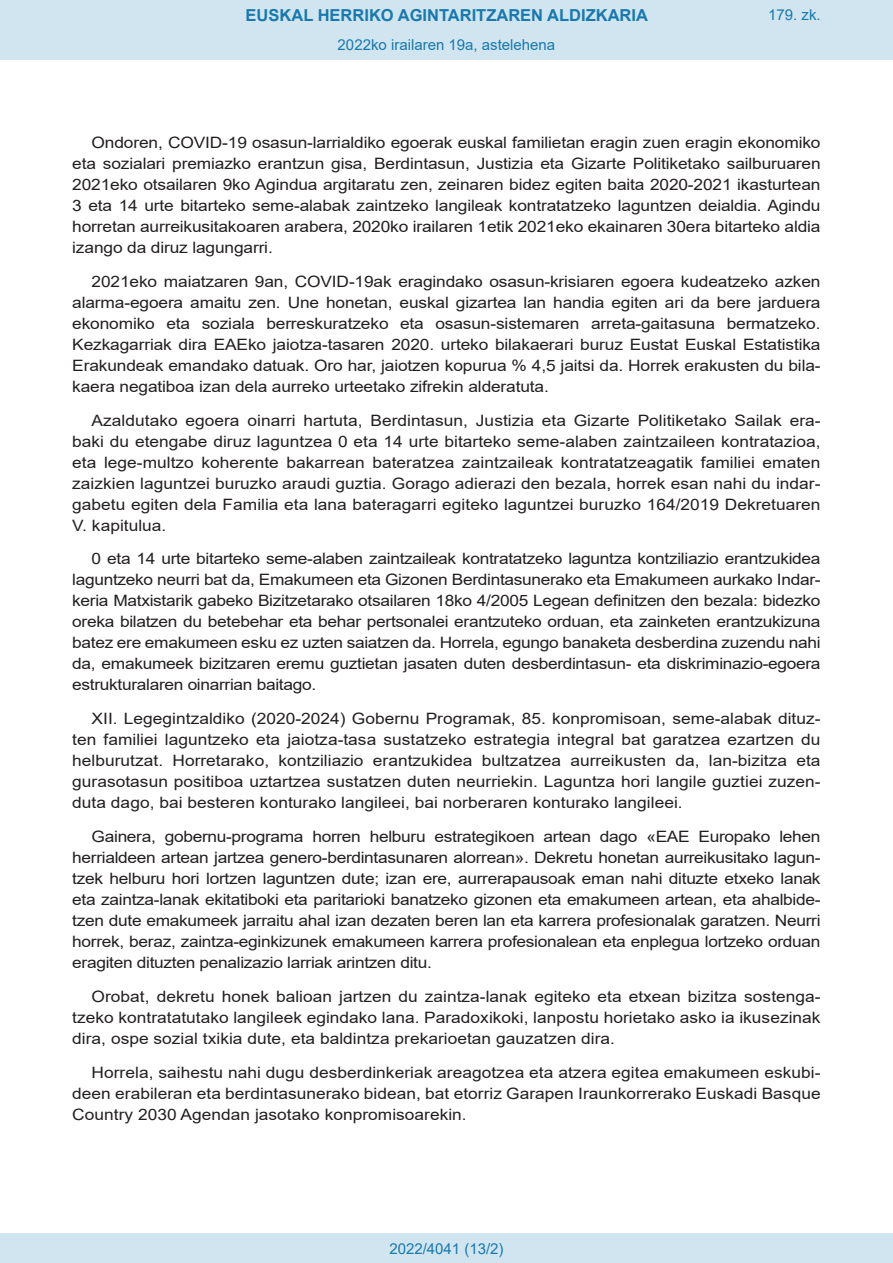
<style>
.page{position:relative;width:893px;height:1263px;background:#fff}
.page>*{position:absolute;margin:0;border:0;box-sizing:border-box;transform-origin:0 0}
.t1{font:700 16.5px "Arial";color:#1879ad}
.BOPVDetalle{font:15.6px/21px "Arial";letter-spacing:-.005em;color:#231f20;text-align:justify;scale:1.11 1}
.Paginacion_Centro{font:15px "Arial";color:#1879ad}
</style>
<div class="page">
<div style="left:0;top:0;width:893px;height:60px;background:#d0e5f0"></div>
<div style="left:0;top:1233px;width:893px;height:30px;background:#d0e5f0"></div>
<p class="t1" style="left:246px;top:3px;width:404px">EUSKAL HERRIKO AGINTARITZAREN ALDIZKARIA</p>
<p class="Paginacion_Centro" style="left:338px;top:35px;width:219px">2022ko irailaren 19a, astelehena</p>
<p class="Paginacion_Centro" style="left:768px;top:5px;width:54px">179. zk.</p>
<p class="BOPVDetalle" style="left:72px;top:132px;width:676px;text-indent:19px">Ondoren, COVID-19 osasun-larrialdiko egoerak euskal familietan eragin zuen eragin ekonomiko eta sozialari premiazko erantzun gisa, Berdintasun, Justizia eta Gizarte Politiketako sailburuaren 2021eko otsailaren 9ko Agindua argitaratu zen, zeinaren bidez egiten baita 2020-2021 ikasturtean 3 eta 14 urte bitarteko seme-alabak zaintzeko langileak kontratatzeko laguntzen deialdia. Agindu horretan aurreikusitakoaren arabera, 2020ko irailaren 1etik 2021eko ekainaren 30era bitarteko aldia izango da diruz lagungarri.</p>
<p class="BOPVDetalle" style="left:72px;top:271px;width:676px;text-indent:19px">2021eko maiatzaren 9an, COVID-19ak eragindako osasun-krisiaren egoera kudeatzeko azken alarma-egoera amaitu zen. Une honetan, euskal gizartea lan handia egiten ari da bere jarduera ekonomiko eta soziala berreskuratzeko eta osasun-sistemaren arreta-gaitasuna bermatzeko.<br>Kezkagarriak dira EAEko jaiotza-tasaren 2020. urteko bilakaerari buruz Eustat Euskal Estatistika Erakundeak emandako datuak. Oro har, jaiotzen kopurua % 4,5 jaitsi da. Horrek erakusten du bila&shy;kaera negatiboa izan dela aurreko urteetako zifrekin alderatuta.</p>
<p class="BOPVDetalle" style="left:72px;top:410px;width:676px;text-indent:19px">Azaldutako egoera oinarri hartuta, Berdintasun, Justizia eta Gizarte Politiketako Sailak era&shy;baki du etengabe diruz laguntzea 0 eta 14 urte bitarteko seme-alaben zaintzaileen kontratazioa, eta lege-multzo koherente bakarrean bateratzea zaintzaileak kontratatzeagatik familiei ematen zaizkien laguntzei buruzko araudi guztia. Gorago adierazi den bezala, horrek esan nahi du indar&shy;gabetu egiten dela Familia eta lana bateragarri egiteko laguntzei buruzko 164/2019 Dekretuaren V. kapitulua.</p>
<p class="BOPVDetalle" style="left:72px;top:548px;width:676px;text-indent:19px">0 eta 14 urte bitarteko seme-alaben zaintzaileak kontratatzeko laguntza kontziliazio erantzukidea laguntzeko neurri bat da, Emakumeen eta Gizonen Berdintasunerako eta Emakumeen aurkako Indar&shy;keria Matxistarik gabeko Bizitzetarako otsailaren 18ko 4/2005 Legean definitzen den bezala: bidezko oreka bilatzen du betebehar eta behar pertsonalei erantzuteko orduan, eta zainketen erantzukizuna batez ere emakumeen esku ez uzten saiatzen da. Horrela, egungo banaketa desberdina zuzendu nahi da, emakumeek bizitzaren eremu guztietan jasaten duten desberdintasun- eta diskriminazio-egoera estrukturalaren oinarrian baitago.</p>
<p class="BOPVDetalle" style="left:72px;top:708px;width:676px;text-indent:19px">XII. Legegintzaldiko (2020-2024) Gobernu Programak, 85. konpromisoan, seme-alabak dituz&shy;ten familiei laguntzeko eta jaiotza-tasa sustatzeko estrategia integral bat garatzea ezartzen du helburutzat. Horretarako, kontziliazio erantzukidea bultzatzea aurreikusten da, lan-bizitza eta gurasotasun positiboa uztartzea sustatzen duten neurriekin. Laguntza hori langile guztiei zuzen&shy;duta dago, bai besteren konturako langileei, bai norberaren konturako langileei.</p>
<p class="BOPVDetalle" style="left:72px;top:826px;width:676px;text-indent:19px">Gainera, gobernu-programa horren helburu estrategikoen artean dago «EAE Europako lehen herrialdeen artean jartzea genero-berdintasunaren alorrean». Dekretu honetan aurreikusitako lagun&shy;tzek helburu hori lortzen laguntzen dute; izan ere, aurrerapausoak eman nahi dituzte etxeko lanak eta zaintza-lanak ekitatiboki eta paritarioki banatzeko gizonen eta emakumeen artean, eta ahalbide&shy;tzen dute emakumeek jarraitu ahal izan dezaten beren lan eta karrera profesionalak garatzen. Neurri horrek, beraz, zaintza-eginkizunek emakumeen karrera profesionalean eta enplegua lortzeko orduan eragiten dituzten penalizazio larriak arintzen ditu.</p>
<p class="BOPVDetalle" style="left:72px;top:986px;width:676px;text-indent:19px">Orobat, dekretu honek balioan jartzen du zaintza-lanak egiteko eta etxean bizitza sostenga&shy;tzeko kontratatutako langileek egindako lana. Paradoxikoki, lanpostu horietako asko ia ikusezinak dira, ospe sozial txikia dute, eta baldintza prekarioetan gauzatzen dira.</p>
<p class="BOPVDetalle" style="left:72px;top:1061px;width:676px;text-indent:19px">Horrela, saihestu nahi dugu desberdinkeriak areagotzea eta atzera egitea emakumeen eskubi&shy;deen erabileran eta berdintasunerako bidean, bat etorriz Garapen Iraunkorrerako Euskadi Basque Country 2030 Agendan jasotako konpromisoarekin.</p>
<p class="Paginacion_Centro" style="left:389px;top:1238px;width:116px">2022/4041 (13/2)</p>
</div>
